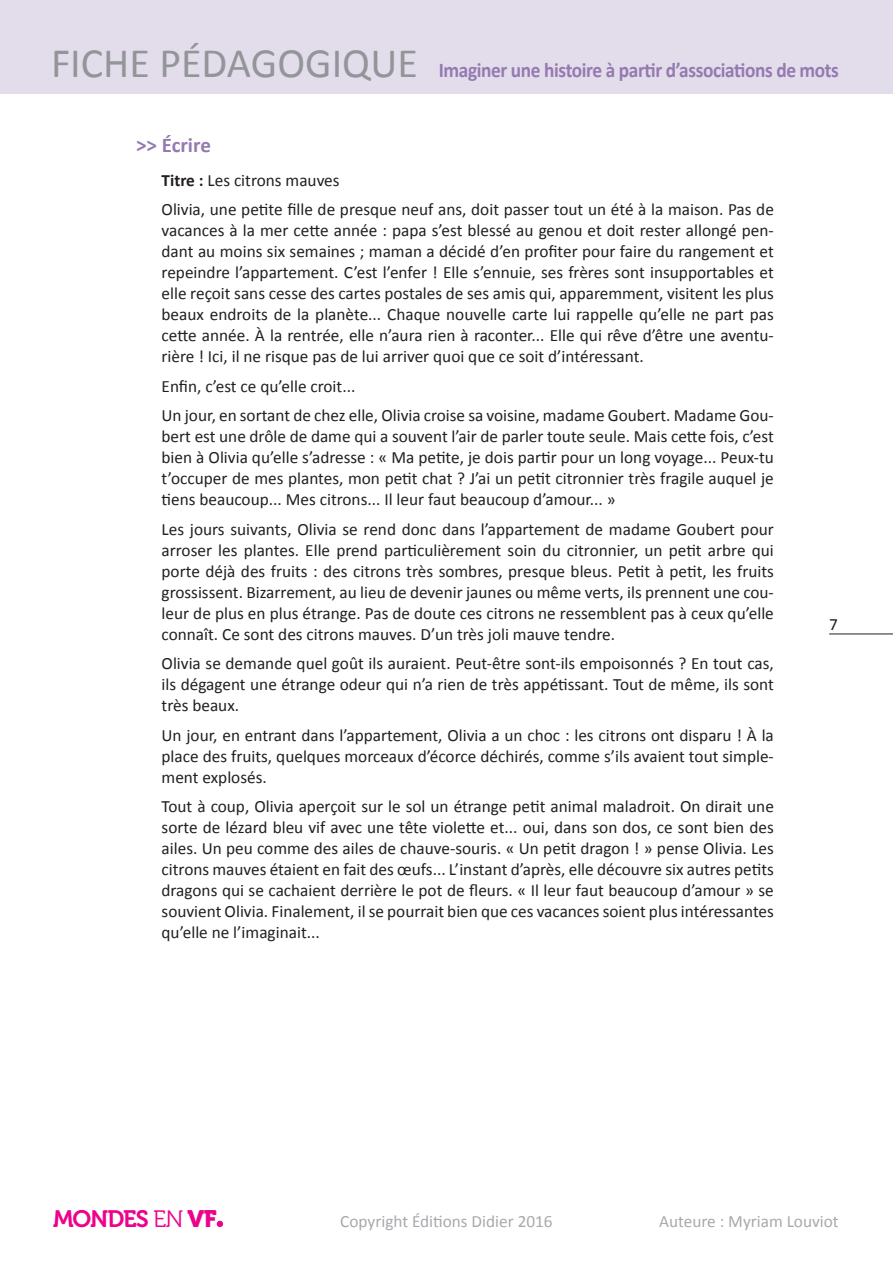
<style>
.page{position:relative;width:893px;height:1263px;background:#fff}
.page>*{position:absolute;margin:0;border:0;box-sizing:border-box;transform-origin:0 0}
.t1{font:23.7px "Museo 700";letter-spacing:-.05em;color:#ed028c}
.t2{font:700 21px "Calibri";letter-spacing:-.02em;color:#947ab0;scale:.92 1}
.t3{font:700 21px "Calibri";letter-spacing:-.02em;color:#947ab0}
.t4{font:17.25px/21px "Calibri";color:#231f20;text-align:justify}
.t5{font:17.25px "Calibri";color:#a8a9ad}
.s1{font-weight:400;font-size:42px;color:#939598}
.s2{font-weight:700}
.s3{font-family:"Museo 300"}
.s4{font-family:"Museo 900"}
</style>
<div class="page">
<div style="left:0;top:0;width:893px;height:94px;background:#e3ddeb"></div>
<svg style="left:217px;top:1221px;width:6px;height:6px"></svg>
<hr style="left:829px;top:633px;width:64px;height:1px;background:#231f20">
<p class="t2" style="left:51px;top:57px;width:858px"><span class="s1">FICHE PÉDAGOGIQUE</span> Imaginer une histoire à partir d’associations de mots</p>
<p class="t3" style="left:136px;top:131px;width:76px">&gt;&gt; Écrire</p>
<p class="t4" style="left:162px;top:165px;width:614px;line-height:29.5px"><span class="s2">Titre :</span> Les citrons mauves<br>Olivia, une petite fille de presque neuf ans, doit passer tout un été à la maison. Pas de</p>
<p class="t4" style="left:162px;top:220px;width:614px">vacances à la mer cette année : papa s’est blessé au genou et doit rester allongé pen&shy;dant au moins six semaines ; maman a décidé d’en profiter pour faire du rangement et repeindre l’appartement. C’est l’enfer ! Elle s’ennuie, ses frères sont insupportables et elle reçoit sans cesse des cartes postales de ses amis qui, apparemment, visitent les plus beaux endroits de la planète... Chaque nouvelle carte lui rappelle qu’elle ne part pas cette année. À la rentrée, elle n’aura rien à raconter... Elle qui rêve d’être une aventu&shy;rière ! Ici, il ne risque pas de lui arriver quoi que ce soit d’intéressant.</p>
<p class="t4" style="left:162px;top:371px;width:614px;line-height:29.5px">Enfin, c’est ce qu’elle croit...<br>Un jour, en sortant de chez elle, Olivia croise sa voisine, madame Goubert. Madame Gou-</p>
<p class="t4" style="left:162px;top:426px;width:614px">bert est une drôle de dame qui a souvent l’air de parler toute seule. Mais cette fois, c’est bien à Olivia qu’elle s’adresse : « Ma petite, je dois partir pour un long voyage... Peux-tu t’occuper de mes plantes, mon petit chat ? J’ai un petit citronnier très fragile auquel je tiens beaucoup... Mes citrons... Il leur faut beaucoup d’amour... »</p>
<p class="t4" style="left:162px;top:518px;width:614px">Les jours suivants, Olivia se rend donc dans l’appartement de madame Goubert pour arroser les plantes. Elle prend particulièrement soin du citronnier, un petit arbre qui porte déjà des fruits : des citrons très sombres, presque bleus. Petit à petit, les fruits grossissent. Bizarrement, au lieu de devenir jaunes ou même verts, ils prennent une cou&shy;leur de plus en plus étrange. Pas de doute ces citrons ne ressemblent pas à ceux qu’elle connaît. Ce sont des citrons mauves. D’un très joli mauve tendre.</p>
<p class="t4" style="left:162px;top:653px;width:614px">Olivia se demande quel goût ils auraient. Peut-être sont-ils empoisonnés ? En tout cas, ils dégagent une étrange odeur qui n’a rien de très appétissant. Tout de même, ils sont très beaux.</p>
<p class="t4" style="left:162px;top:724px;width:614px">Un jour, en entrant dans l’appartement, Olivia a un choc : les citrons ont disparu ! À la place des fruits, quelques morceaux d’écorce déchirés, comme s’ils avaient tout simple&shy;ment explosés.</p>
<p class="t4" style="left:162px;top:796px;width:614px">Tout à coup, Olivia aperçoit sur le sol un étrange petit animal maladroit. On dirait une sorte de lézard bleu vif avec une tête violette et... oui, dans son dos, ce sont bien des ailes. Un peu comme des ailes de chauve-souris. « Un petit dragon ! » pense Olivia. Les citrons mauves étaient en fait des œufs... L’instant d’après, elle découvre six autres petits dragons qui se cachaient derrière le pot de fleurs. « Il leur faut beaucoup d’amour » se souvient Olivia. Finalement, il se pourrait bien que ces vacances soient plus intéressantes qu’elle ne l’imaginait...</p>
<p class="t4" style="left:829px;top:613px;width:10px">7</p>
<h1 class="t1" style="left:53px;top:1205px;width:165px">MONDES <span class="s3">EN</span> <span class="s4">VF</span></h1>
<p class="t5" style="left:340px;top:1210px;width:214px">Copyright Éditions Didier 2016</p>
<p class="t5" style="left:659px;top:1210px;width:181px">Auteure : Myriam Louviot</p>
</div>
